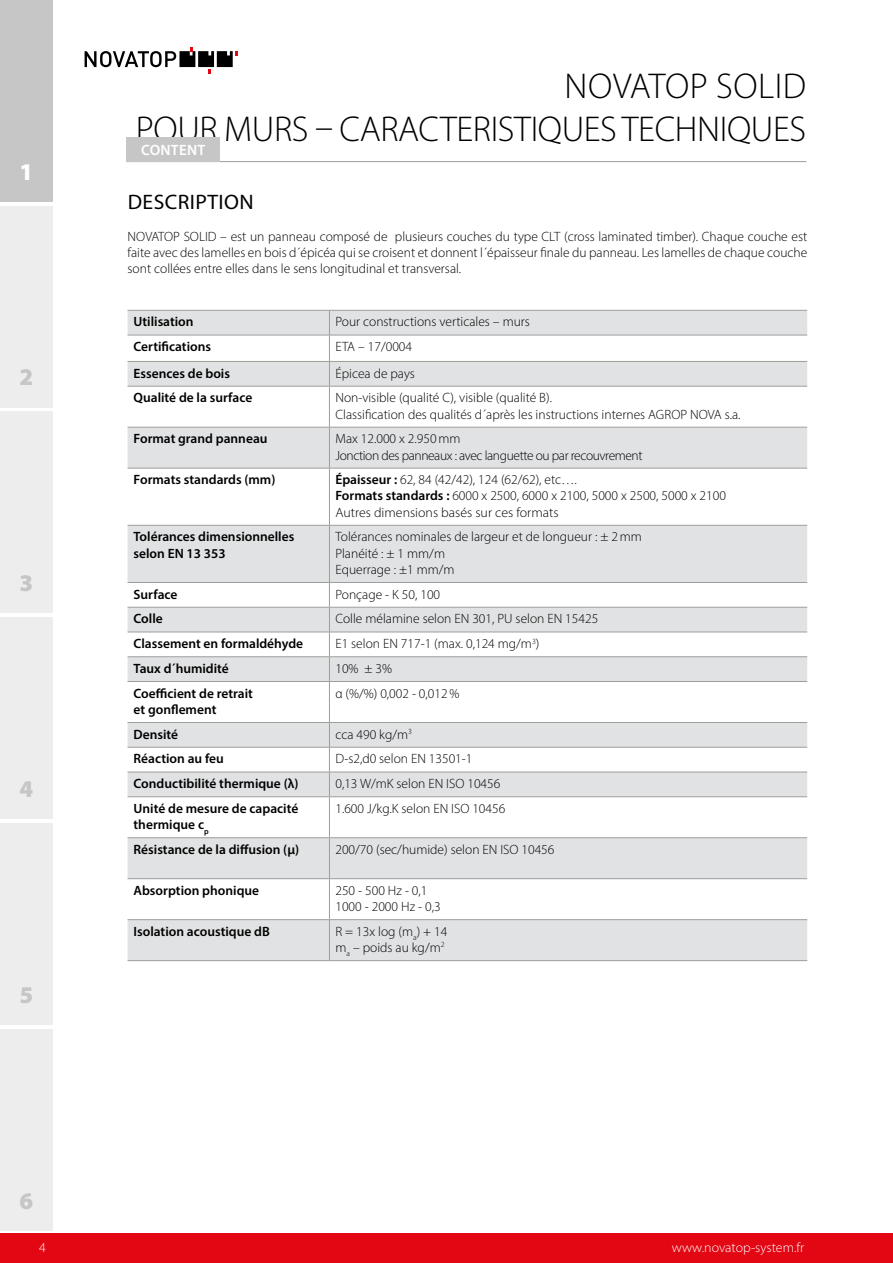
<style>
.page{position:relative;width:893px;height:1263px;background:#fff}
.page>*{position:absolute;margin:0;border:0;box-sizing:border-box;transform-origin:0 0}
.t1{font:300 36px/43.2px "Myriad Pro";letter-spacing:-.01em;color:#000;text-align:right}
.t2{font:900 24px "Myriad Pro";color:#c6c6c6}
.t3{font:900 24px "Myriad Pro";color:#fff}
.t4{font:21px "Myriad Pro";letter-spacing:.02em;color:#000}
.t5{font:600 15px "Myriad Pro";letter-spacing:.015em;color:#fff}
.t6{font:300 13.5px/16.2px "Myriad Pro";color:#000}
.t7{font:600 13.5px/16.2px "Myriad Pro";color:#000}
.t8{font:300 13.5px/16.2px "Myriad Pro";letter-spacing:-.03em;color:#000}
.t9{font:300 13.5px "Myriad Pro";color:#fff}
.s1{font-weight:600}
</style>
<div class="page">
<hr style="left:126px;top:161px;width:680px;height:1px;background:#9d9d9c">
<div style="left:0;top:1233px;width:893px;height:30px;background:#e30613"></div>
<svg style="left:85px;top:47px;width:153px;height:26px"></svg>
<div style="left:128px;top:311px;width:679px;height:649px;background:#e1e2e3"></div>
<svg style="left:128px;top:336px;width:679px;height:583px"></svg>
<hr style="left:128px;top:310px;width:201px;height:1px;background:#9d9d9c">
<hr style="left:329px;top:310px;width:478px;height:1px;background:#9d9d9c">
<hr style="left:128px;top:335px;width:201px;height:1px;background:#9d9d9c">
<hr style="left:329px;top:335px;width:478px;height:1px;background:#9d9d9c">
<hr style="left:128px;top:361px;width:201px;height:1px;background:#9d9d9c">
<hr style="left:329px;top:361px;width:478px;height:1px;background:#9d9d9c">
<svg style="left:329px;top:311px;width:1px;height:75px"></svg>
<hr style="left:128px;top:386px;width:201px;height:1px;background:#9d9d9c">
<hr style="left:329px;top:386px;width:478px;height:1px;background:#9d9d9c">
<hr style="left:329px;top:387px;width:1px;height:40px;background:#9d9d9c">
<hr style="left:128px;top:427px;width:201px;height:1px;background:#9d9d9c">
<hr style="left:329px;top:427px;width:478px;height:1px;background:#9d9d9c">
<hr style="left:329px;top:427px;width:1px;height:41px;background:#9d9d9c">
<hr style="left:128px;top:468px;width:201px;height:1px;background:#9d9d9c">
<hr style="left:329px;top:468px;width:478px;height:1px;background:#9d9d9c">
<hr style="left:329px;top:468px;width:1px;height:57px;background:#9d9d9c">
<hr style="left:128px;top:525px;width:201px;height:1px;background:#9d9d9c">
<hr style="left:329px;top:525px;width:478px;height:1px;background:#9d9d9c">
<hr style="left:329px;top:526px;width:1px;height:56px;background:#9d9d9c">
<hr style="left:128px;top:582px;width:201px;height:1px;background:#9d9d9c">
<hr style="left:329px;top:582px;width:478px;height:1px;background:#9d9d9c">
<hr style="left:128px;top:607px;width:201px;height:1px;background:#9d9d9c">
<hr style="left:329px;top:607px;width:478px;height:1px;background:#9d9d9c">
<hr style="left:128px;top:632px;width:201px;height:1px;background:#9d9d9c">
<hr style="left:329px;top:632px;width:478px;height:1px;background:#9d9d9c">
<hr style="left:128px;top:656px;width:201px;height:1px;background:#9d9d9c">
<hr style="left:329px;top:656px;width:478px;height:1px;background:#9d9d9c">
<svg style="left:329px;top:583px;width:1px;height:98px"></svg>
<hr style="left:128px;top:681px;width:201px;height:1px;background:#9d9d9c">
<hr style="left:329px;top:681px;width:478px;height:1px;background:#9d9d9c">
<hr style="left:329px;top:682px;width:1px;height:40px;background:#9d9d9c">
<hr style="left:128px;top:722px;width:201px;height:1px;background:#9d9d9c">
<hr style="left:329px;top:722px;width:478px;height:1px;background:#9d9d9c">
<hr style="left:128px;top:747px;width:201px;height:1px;background:#9d9d9c">
<hr style="left:329px;top:747px;width:478px;height:1px;background:#9d9d9c">
<hr style="left:128px;top:772px;width:201px;height:1px;background:#9d9d9c">
<hr style="left:329px;top:772px;width:478px;height:1px;background:#9d9d9c">
<svg style="left:329px;top:723px;width:1px;height:73px"></svg>
<hr style="left:128px;top:796px;width:201px;height:1px;background:#9d9d9c">
<hr style="left:329px;top:796px;width:478px;height:1px;background:#9d9d9c">
<hr style="left:329px;top:797px;width:1px;height:40px;background:#9d9d9c">
<hr style="left:128px;top:837px;width:201px;height:1px;background:#9d9d9c">
<hr style="left:329px;top:837px;width:478px;height:1px;background:#9d9d9c">
<hr style="left:329px;top:838px;width:1px;height:40px;background:#9d9d9c">
<hr style="left:128px;top:878px;width:201px;height:1px;background:#9d9d9c">
<hr style="left:329px;top:878px;width:478px;height:1px;background:#9d9d9c">
<hr style="left:329px;top:879px;width:1px;height:40px;background:#9d9d9c">
<hr style="left:128px;top:919px;width:201px;height:1px;background:#9d9d9c">
<hr style="left:329px;top:919px;width:478px;height:1px;background:#9d9d9c">
<hr style="left:329px;top:920px;width:1px;height:40px;background:#9d9d9c">
<hr style="left:128px;top:960px;width:201px;height:1px;background:#9d9d9c">
<hr style="left:329px;top:960px;width:478px;height:1px;background:#9d9d9c">
<div style="left:0;top:0;width:53px;height:201px;background:#c6c6c6"></div>
<div style="left:0;top:206px;width:53px;height:201px;background:#ededed"></div>
<div style="left:0;top:411px;width:53px;height:202px;background:#ededed"></div>
<div style="left:0;top:617px;width:53px;height:202px;background:#ededed"></div>
<div style="left:0;top:823px;width:53px;height:201px;background:#ededed"></div>
<div style="left:0;top:1029px;width:53px;height:201px;background:#ededed"></div>
<div style="left:126px;top:137px;width:94px;height:25px;background:#c6c6c6"></div>
<h2 class="t3" style="left:20px;top:156px;width:15px">1</h2>
<h2 class="t2" style="left:20px;top:361px;width:15px">2</h2>
<h2 class="t2" style="left:20px;top:567px;width:15px">3</h2>
<h2 class="t2" style="left:20px;top:773px;width:15px">4</h2>
<h2 class="t2" style="left:20px;top:979px;width:15px">5</h2>
<h2 class="t2" style="left:20px;top:1184px;width:15px">6</h2>
<h1 class="t1" style="left:136px;top:64px;width:672px">NOVATOP SOLID<br>POUR MURS – CARACTERISTIQUES TECHNIQUES</h1>
<p class="t5" style="left:141px;top:140px;width:66px">CONTENT</p>
<h3 class="t4" style="left:128px;top:189px;width:127px">DESCRIPTION</h3>
<p class="t6" style="left:128px;top:228px;width:681px;text-align:justify">NOVATOP SOLID – est un panneau composé de plusieurs couches du type CLT (cross laminated timber). Chaque couche est faite avec des lamelles en bois d´épicéa qui se croisent et donnent l´épaisseur finale du panneau. Les lamelles de chaque couche sont collées entre elles dans le sens longitudinal et transversal.</p>
<p class="t7" style="left:134px;top:313px;width:62px">Utilisation</p>
<p class="t6" style="left:335px;top:314px;width:196px">Pour constructions verticales – murs</p>
<p class="t7" style="left:134px;top:338px;width:79px">Certifications</p>
<p class="t6" style="left:335px;top:338px;width:78px">ETA – 17/0004</p>
<p class="t7" style="left:134px;top:365px;width:98px">Essences de bois</p>
<p class="t6" style="left:335px;top:365px;width:81px">Épicea de pays</p>
<p class="t7" style="left:134px;top:389px;width:120px">Qualité de la surface</p>
<p class="t6" style="left:335px;top:390px;width:407px">Non-visible (qualité C), visible (qualité B).<br>Classification des qualités d´après les instructions internes AGROP NOVA s.a.</p>
<p class="t7" style="left:134px;top:430px;width:135px">Format grand panneau</p>
<p class="t8" style="left:335px;top:431px;width:309px">Max 12.000 x 2.950mm<br>Jonction des panneaux : avec languette ou par recouvrement</p>
<p class="t7" style="left:134px;top:471px;width:143px">Formats standards (mm)</p>
<p class="t6" style="left:335px;top:471px;width:392px"><span class="s1">Épaisseur :</span> 62, 84 (42/42), 124 (62/62), etc….<br><span class="s1">Formats standards :</span> 6000 x 2500, 6000 x 2100, 5000 x 2500, 5000 x 2100<br>Autres dimensions basés sur ces formats</p>
<p class="t7" style="left:134px;top:528px;width:162px">Tolérances dimensionnelles selon EN 13 353</p>
<p class="t6" style="left:335px;top:529px;width:308px">Tolérances nominales de largeur et de longueur : ± 2mm<br>Planéité : ± 1 mm/m<br>Equerrage : ±1 mm/m</p>
<p class="t7" style="left:134px;top:586px;width:45px">Surface</p>
<p class="t6" style="left:335px;top:586px;width:106px">Ponçage - K 50, 100</p>
<p class="t7" style="left:134px;top:610px;width:31px">Colle</p>
<p class="t6" style="left:335px;top:611px;width:264px">Colle mélamine selon EN 301, PU selon EN 15425</p>
<p class="t7" style="left:134px;top:635px;width:171px">Classement en formaldéhyde</p>
<p class="t6" style="left:335px;top:635px;width:205px">E1 selon EN 717-1 (max. 0,124 mg/m<sup>3</sup>)</p>
<p class="t7" style="left:134px;top:660px;width:97px">Taux d´humidité</p>
<p class="t6" style="left:335px;top:660px;width:58px">10% ± 3%</p>
<p class="t7" style="left:134px;top:685px;width:121px">Coefficient de retrait et gonflement</p>
<p class="t6" style="left:335px;top:685px;width:125px">α (%/%) 0,002 - 0,012%</p>
<p class="t7" style="left:134px;top:726px;width:46px">Densité</p>
<p class="t6" style="left:335px;top:726px;width:78px">cca 490 kg/m<sup>3</sup></p>
<p class="t7" style="left:134px;top:750px;width:92px">Réaction au feu</p>
<p class="t6" style="left:335px;top:751px;width:139px">D-s2,d0 selon EN 13501-1</p>
<p class="t7" style="left:134px;top:775px;width:166px">Conductibilité thermique (λ)</p>
<p class="t6" style="left:335px;top:775px;width:166px">0,13 W/mK selon EN ISO 10456</p>
<p class="t7" style="left:134px;top:800px;width:166px">Unité de mesure de capacité thermique c<sub>p</sub></p>
<p class="t6" style="left:335px;top:800px;width:171px">1.600 J/kg.K selon EN ISO 10456</p>
<p class="t7" style="left:134px;top:841px;width:167px">Résistance de la diffusion (μ)</p>
<p class="t6" style="left:335px;top:841px;width:221px">200/70 (sec/humide) selon EN ISO 10456</p>
<p class="t7" style="left:134px;top:882px;width:127px">Absorption phonique</p>
<p class="t6" style="left:335px;top:882px;width:107px">250 - 500 Hz - 0,1<br>1000 - 2000 Hz - 0,3</p>
<p class="t7" style="left:134px;top:923px;width:138px">Isolation acoustique dB</p>
<p class="t6" style="left:335px;top:923px;width:113px">R = 13x log (m<sub>a</sub>) + 14 m<sub>a</sub> – poids au kg/m<sup>2</sup></p>
<p class="t9" style="left:39px;top:1239px;width:8px">4</p>
<p class="t9" style="left:672px;top:1239px;width:134px">www.novatop-system.fr</p>
</div>
